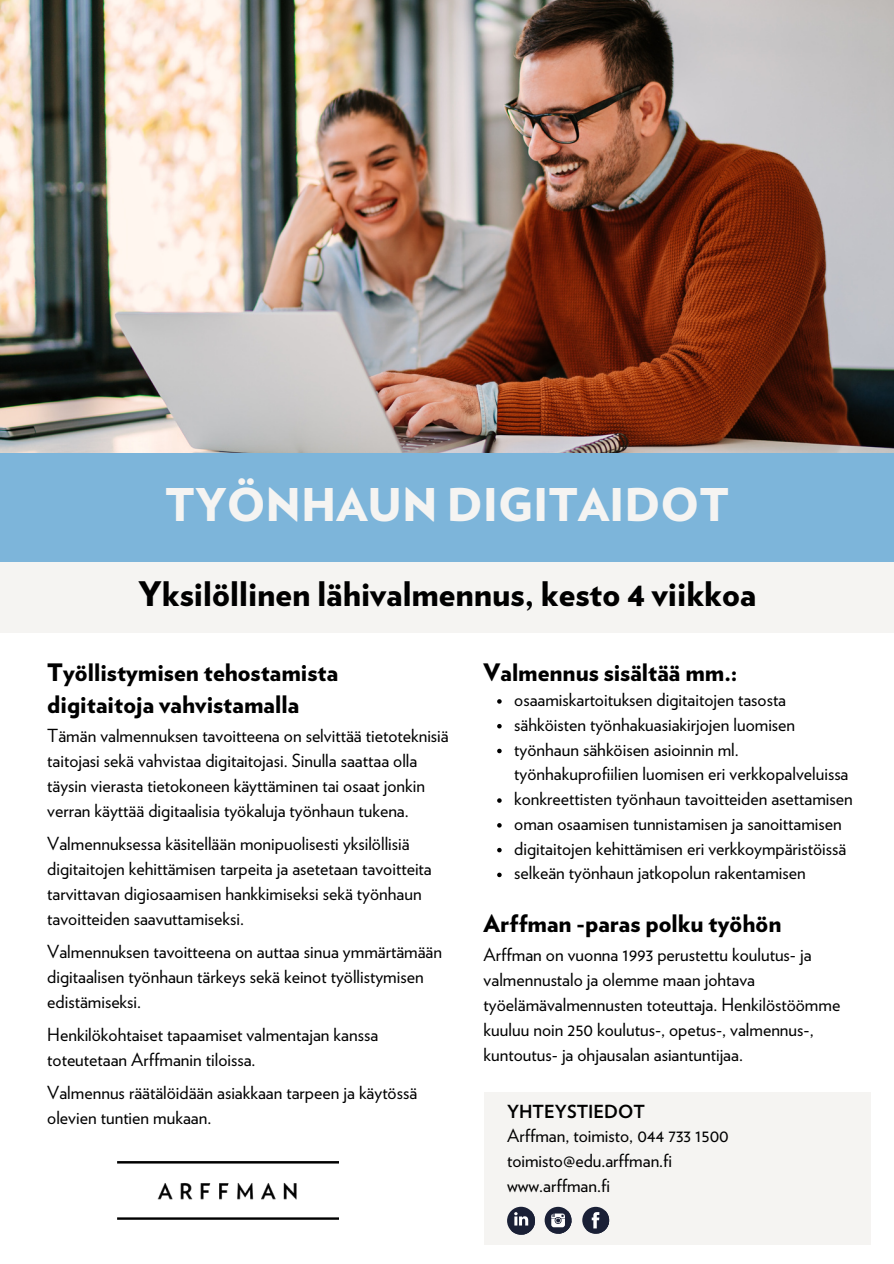
<style>
.page{position:relative;width:894px;height:1264px;background:#fff}
.page>*{position:absolute;margin:0;border:0;box-sizing:border-box;transform-origin:0 0}
.t1{font:900 45px "Verlag";color:#f5f4f2}
.t2{font:900 33.75px "Verlag";color:#000}
.t3{font:900 24px/32.7px "Verlag";color:#000}
.t4{font:18px/25px "Verlag";color:#000}
.t5{font:700 18px "Verlag";color:#000}
</style>
<div class="page">
<img style="left:0;top:0;width:893px;height:453px">
<div style="left:0;top:453px;width:893px;height:109px;background:#7db5da"></div>
<div style="left:0;top:562px;width:893px;height:70px;background:#f5f4f2"></div>
<div style="left:483px;top:1091px;width:387px;height:153px;background:#f5f4f2"></div>
<img style="left:118px;top:1161px;width:220px;height:58px">
<svg style="left:497px;top:699px;width:4px;height:4px"></svg>
<svg style="left:497px;top:724px;width:4px;height:4px"></svg>
<svg style="left:497px;top:748px;width:4px;height:5px"></svg>
<svg style="left:497px;top:798px;width:4px;height:4px"></svg>
<svg style="left:497px;top:823px;width:4px;height:4px"></svg>
<svg style="left:497px;top:847px;width:4px;height:5px"></svg>
<svg style="left:497px;top:872px;width:4px;height:5px"></svg>
<svg style="left:544px;top:1206px;width:27px;height:27px"></svg>
<svg style="left:548px;top:1210px;width:24px;height:24px"></svg>
<svg style="left:582px;top:1206px;width:27px;height:27px"></svg>
<svg style="left:586px;top:1210px;width:24px;height:24px"></svg>
<svg style="left:507px;top:1206px;width:28px;height:28px"></svg>
<svg style="left:511px;top:1210px;width:24px;height:24px"></svg>
<p class="t1" style="left:165px;top:484px;width:565px">TYÖNHAUN DIGITAIDOT</p>
<p class="t2" style="left:138px;top:579px;width:619px">Yksilöllinen lähivalmennus, kesto 4 viikkoa</p>
<p class="t3" style="left:47px;top:657px;width:292px">Työllistymisen tehostamista digitaitoja vahvistamalla</p>
<p class="t4" style="left:47px;top:724px;width:403px">Tämän valmennuksen tavoitteena on selvittää tietoteknisiä taitojasi sekä vahvistaa digitaitojasi. Sinulla saattaa olla täysin vierasta tietokoneen käyttäminen tai osaat jonkin verran käyttää digitaalisia työkaluja työnhaun tukena.</p>
<p class="t4" style="left:47px;top:832px;width:386px">Valmennuksessa käsitellään monipuolisesti yksilöllisiä digitaitojen kehittämisen tarpeita ja asetetaan tavoitteita tarvittavan digiosaamisen hankkimiseksi sekä työnhaun tavoitteiden saavuttamiseksi.</p>
<p class="t4" style="left:47px;top:940px;width:396px">Valmennuksen tavoitteena on auttaa sinua ymmärtämään digitaalisen työnhaun tärkeys sekä keinot työllistymisen edistämiseksi.</p>
<p class="t4" style="left:47px;top:1023px;width:332px">Henkilökohtaiset tapaamiset valmentajan kanssa toteutetaan Arffmanin tiloissa.</p>
<p class="t4" style="left:47px;top:1081px;width:371px">Valmennus räätälöidään asiakkaan tarpeen ja käytössä</p>
<p class="t4" style="left:47px;top:1106px;width:165px">olevien tuntien mukaan.</p>
<p class="t3" style="left:483px;top:657px;width:255px">Valmennus sisältää mm.:</p>
<p class="t4" style="left:514px;top:688px;width:273px">osaamiskartoituksen digitaitojen tasosta</p>
<p class="t4" style="left:514px;top:712px;width:282px">sähköisten työnhakuasiakirjojen luomisen</p>
<p class="t4" style="left:514px;top:737px;width:335px">työnhaun sähköisen asioinnin ml. työnhakuprofiilien luomisen eri verkkopalveluissa</p>
<p class="t4" style="left:514px;top:787px;width:340px">konkreettisten työnhaun tavoitteiden asettamisen</p>
<p class="t4" style="left:514px;top:812px;width:329px">oman osaamisen tunnistamisen ja sanoittamisen</p>
<p class="t4" style="left:514px;top:836px;width:333px">digitaitojen kehittämisen eri verkkoympäristöissä</p>
<p class="t4" style="left:514px;top:861px;width:293px">selkeän työnhaun jatkopolun rakentamisen</p>
<p class="t3" style="left:483px;top:907px;width:299px">Arffman -paras polku työhön</p>
<p class="t4" style="left:483px;top:943px;width:358px">Arffman on vuonna 1993 perustettu koulutus- ja valmennustalo ja olemme maan johtava työelämävalmennusten toteuttaja. Henkilöstöömme kuuluu noin 250 koulutus-, opetus-, valmennus-, kuntoutus- ja ohjausalan asiantuntijaa.</p>
<p class="t5" style="left:507px;top:1103px;width:139px">YHTEYSTIEDOT</p>
<p class="t4" style="left:507px;top:1123px;width:223px">Arffman, toimisto, 044 733 1500</p>
<p class="t4" style="left:507px;top:1148px;width:167px">toimisto@edu.arffman.fi</p>
<p class="t4" style="left:507px;top:1173px;width:104px">www.arffman.fi</p>
</div>
